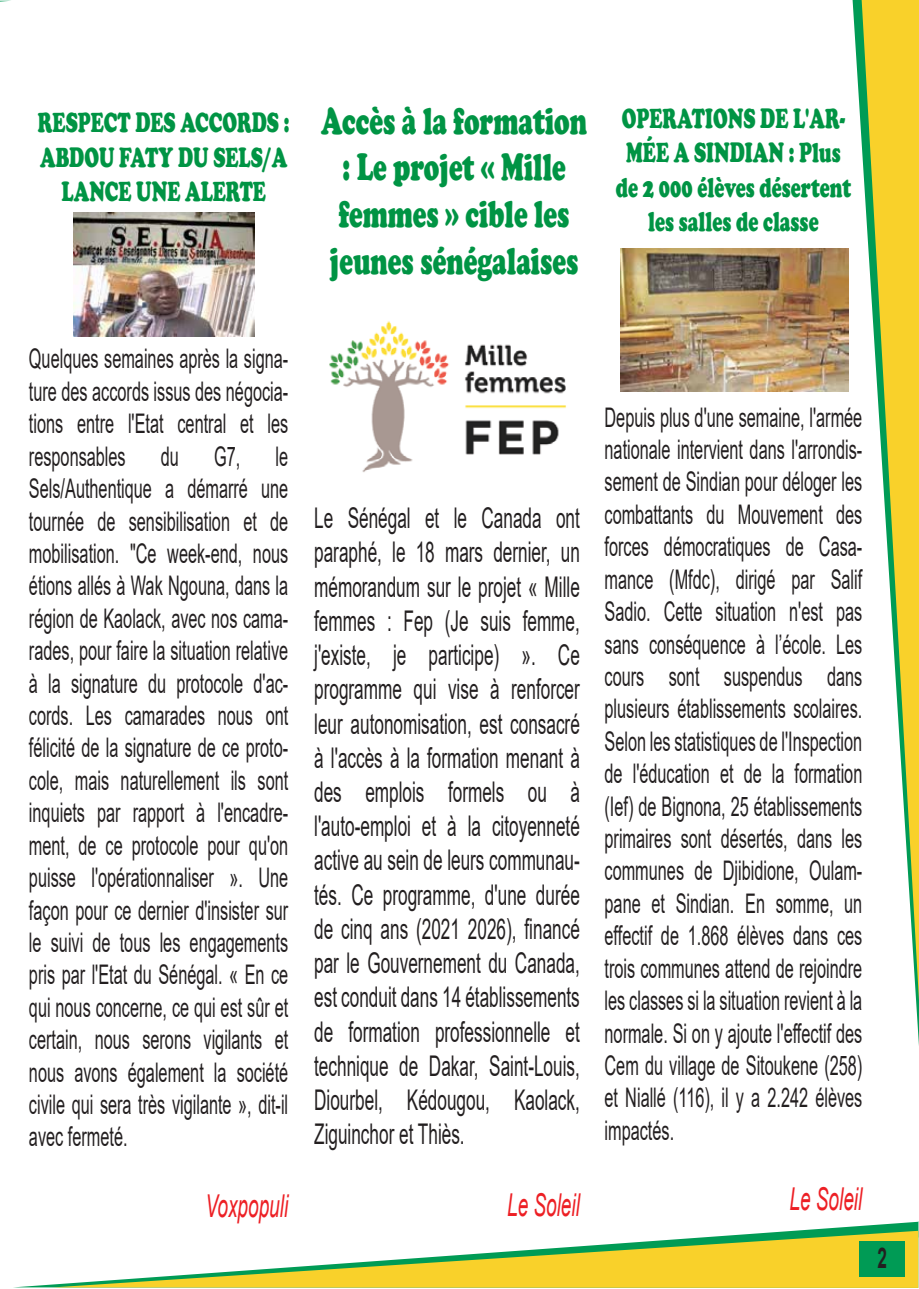
<style>
.page{position:relative;width:919px;height:1289px;background:#fff}
.page>*{position:absolute;margin:0;border:0;box-sizing:border-box;transform-origin:0 0}
.t1{font:900 39px/46.8px "Cooper";color:#009444;text-align:center;scale:.66 1}
.t2{font:italic 31.5px "Arial";color:#ed1f24;scale:.6 1}
.t3{font:28.5px/34.2px "Arial";color:#231f20;text-align:justify;scale:.6 1}
.t4{font:900 28.5px/34.2px "Cooper";color:#009444;text-align:center;scale:.66 1}
.t5{font:700 28.5px "Arial";color:#231f20;scale:.6 1}
.t6{font:27px/32.4px "Arial";color:#231f20;text-align:justify;scale:.6 1}
</style>
<div class="page">
<svg style="left:19px;top:1221px;width:899px;height:66px"></svg>
<svg style="left:53px;top:1230px;width:865px;height:57px"></svg>
<svg style="left:852px;top:0;width:66px;height:1030px"></svg>
<svg style="left:861px;top:0;width:57px;height:1000px"></svg>
<div style="left:859px;top:1240px;width:45px;height:36px;background:#009b55"></div>
<img style="left:73px;top:212px;width:181px;height:124px">
<img style="left:329px;top:321px;width:238px;height:151px">
<img style="left:620px;top:248px;width:228px;height:143px">
<p class="t4" style="left:38px;top:106px;width:382px">RESPECT DES ACCORDS :<br>ABDOU FATY DU SELS/A<br>LANCE UNE ALERTE</p>
<h1 class="t1" style="left:321px;top:97px;width:404px">Accès à la formation : Le projet « Mille femmes » cible les jeunes sénégalaises</h1>
<p class="t4" style="left:615px;top:101px;width:358px">OPERATIONS DE L'AR-<br>MÉE A SINDIAN : Plus de 2 000 élèves désertent les salles de classe</p>
<p class="t6" style="left:29px;top:342px;width:433px">Quelques semaines après la signa&shy;ture des accords issus des négocia&shy;tions entre l'Etat central et les responsables</p>
<p class="t6" style="left:161px;top:440px;width:32px">du</p>
<p class="t6" style="left:214px;top:440px;width:45px">G7,</p>
<p class="t6" style="left:29px;top:440px;width:433px;text-indent:246px">le Sels/Authentique a démarré une tournée de sensibilisation et de mobilisation. "Ce week-end, nous étions allés à Wak Ngouna, dans la région de Kaolack, avec nos cama&shy;rades, pour faire la situation relative à la signature du protocole d'ac&shy;cords. Les camarades nous ont félicité de la signature de ce proto&shy;cole, mais naturellement ils sont inquiets par rapport à l'encadre&shy;ment, de ce protocole pour qu'on puisse l'opérationnaliser ». Une façon pour ce dernier d'insister sur le suivi de tous les engagements pris par l'Etat du Sénégal. « En ce qui nous concerne, ce qui est sûr et certain, nous serons vigilants et nous avons également la société civile qui sera très vigilante », dit-il avec fermeté.</p>
<p class="t2" style="left:206px;top:1185px;width:139px">Voxpopuli</p>
<p class="t3" style="left:314px;top:501px;width:444px">Le Sénégal et le Canada ont paraphé, le 18 mars dernier, un mémorandum sur le projet « Mille femmes : Fep (Je suis femme, j'existe, je participe) ». Ce programme qui vise à renforcer leur autonomisation, est consacré à l'accès à la formation menant à des emplois formels ou à l'auto-emploi et à la citoyenneté active au sein de leurs communau&shy;tés. Ce programme, d'une durée de cinq ans (2021 2026), financé par le Gouvernement du Canada, est conduit dans 14 établissements de formation professionnelle et technique de Dakar, Saint-Louis, Diourbel, Kédougou, Kaolack, Ziguinchor et Thiès.</p>
<p class="t2" style="left:507px;top:1184px;width:123px">Le Soleil</p>
<p class="t6" style="left:604px;top:401px;width:431px">Depuis plus d'une semaine, l'armée nationale intervient dans l'arrondis&shy;sement de Sindian pour déloger les combattants du Mouvement des forces démocratiques de Casa&shy;mance (Mfdc), dirigé par Salif Sadio. Cette situation n'est pas sans conséquence à l’école. Les cours sont suspendus dans plusieurs établissements scolaires.<br>Selon les statistiques de l'Inspection de l'éducation et de la formation (Ief) de Bignona, 25 établissements primaires sont désertés, dans les communes de Djibidione, Oulam&shy;pane et Sindian. En somme, un effectif de 1.868 élèves dans ces trois communes attend de rejoindre les classes si la situation revient à la normale. Si on y ajoute l'effectif des Cem du village de Sitoukene (258) et Niallé (116), il y a 2.242 élèves impactés.</p>
<p class="t2" style="left:789px;top:1178px;width:123px">Le Soleil</p>
<p class="t5" style="left:877px;top:1237px;width:17px">2</p>
</div>
